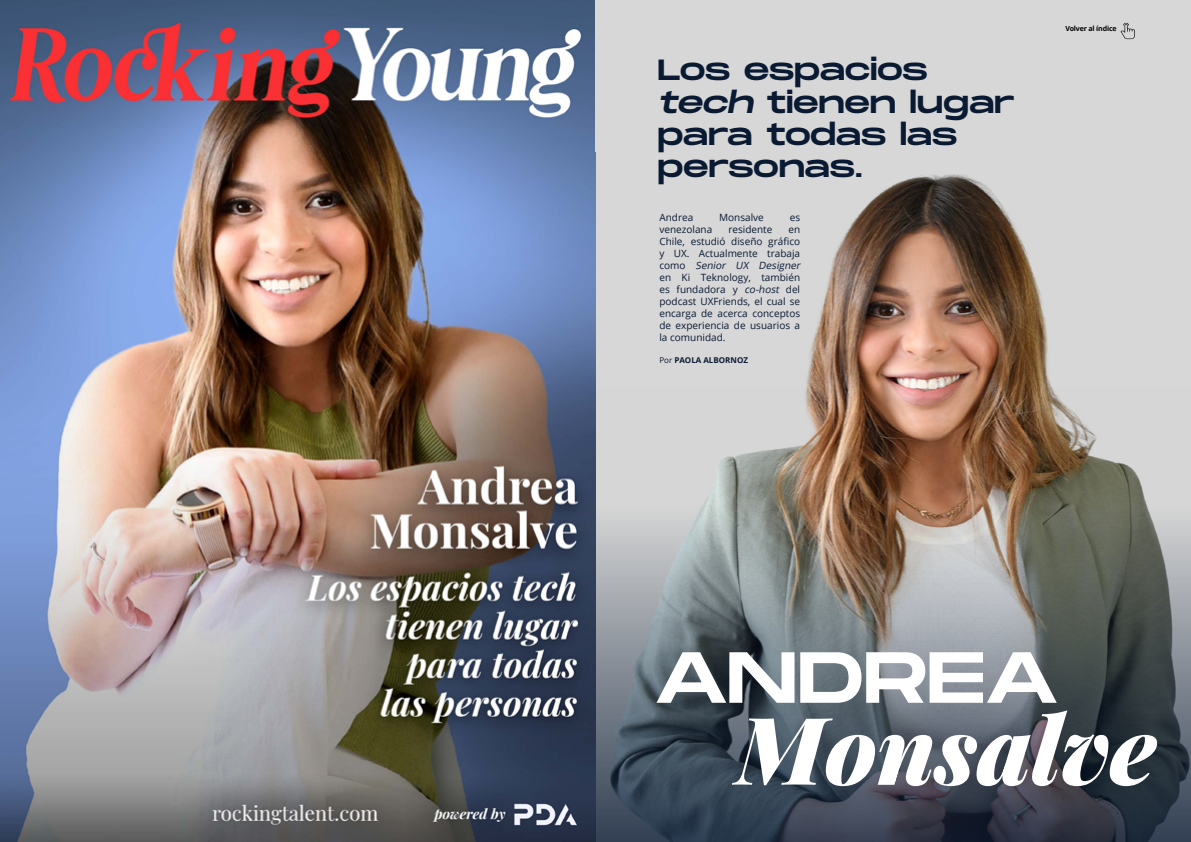
<style>
.page{position:relative;width:1191px;height:842px;background:#fff}
.page>*{position:absolute;margin:0;border:0;box-sizing:border-box;transform-origin:0 0}
.t1{font:italic 900 93.7px "Playfair Display";color:#fff}
.t2{font:72.2px "Monument Extended";letter-spacing:-.01em;color:#fff}
.t3{font:29.2px/32.1px "Monument Extended";letter-spacing:-.015em;color:#091a32}
.t4{font:10px/12px "Open Sans";color:#091a32}
.t5{font:700 8px "Open Sans";color:#091a32}
.t6{font:700 7px "Open Sans";letter-spacing:-.02em;color:#000}
.s1{font-style:italic}
.s2{font-weight:400}
</style>
<div class="page">
<img style="left:595px;top:152px;width:596px;height:235px">
<img style="left:595px;top:387px;width:596px;height:455px">
<img style="left:0;top:0;width:595px;height:842px">
<div style="left:595px;top:0;width:596px;height:152px;background:#d7d7d7"></div>
<svg style="left:1120px;top:23px;width:14px;height:16px"></svg>
<h3 class="t3" style="left:657px;top:54px;width:359px">Los espacios <span class="s1">tech</span> tienen lugar para todas las personas.</h3>
<p class="t4" style="left:659px;top:211px;width:35px">Andrea</p>
<p class="t4" style="left:719px;top:211px;width:46px">Monsalve</p>
<p class="t4" style="left:789px;top:211px;width:12px">es</p>
<p class="t4" style="left:659px;top:223px;width:54px">venezolana</p>
<p class="t4" style="left:728px;top:223px;width:46px">residente</p>
<p class="t4" style="left:659px;top:223px;width:145px;text-indent:129px">en<br>Chile, estudió diseño gráfico y UX. Actualmente trabaja c o m o <span class="s1">Senior UX Designer </span>en Ki Teknology, también es fundadora y <span class="s1">co-host</span> del podcast UXFriends, el cual se encarga de acerca conceptos de experiencia de usuarios a la comunidad.</p>
<p class="t5" style="left:659px;top:354px;width:90px"><span class="s2">Por</span> PAOLA ALBORNOZ</p>
<p class="t6" style="left:1065px;top:23px;width:53px">Volver al índice</p>
<h2 class="t2" style="left:654px;top:625px;width:406px">ANDREA</h2>
<h1 class="t1" style="left:736px;top:677px;width:421px">Monsalve</h1>
</div>
